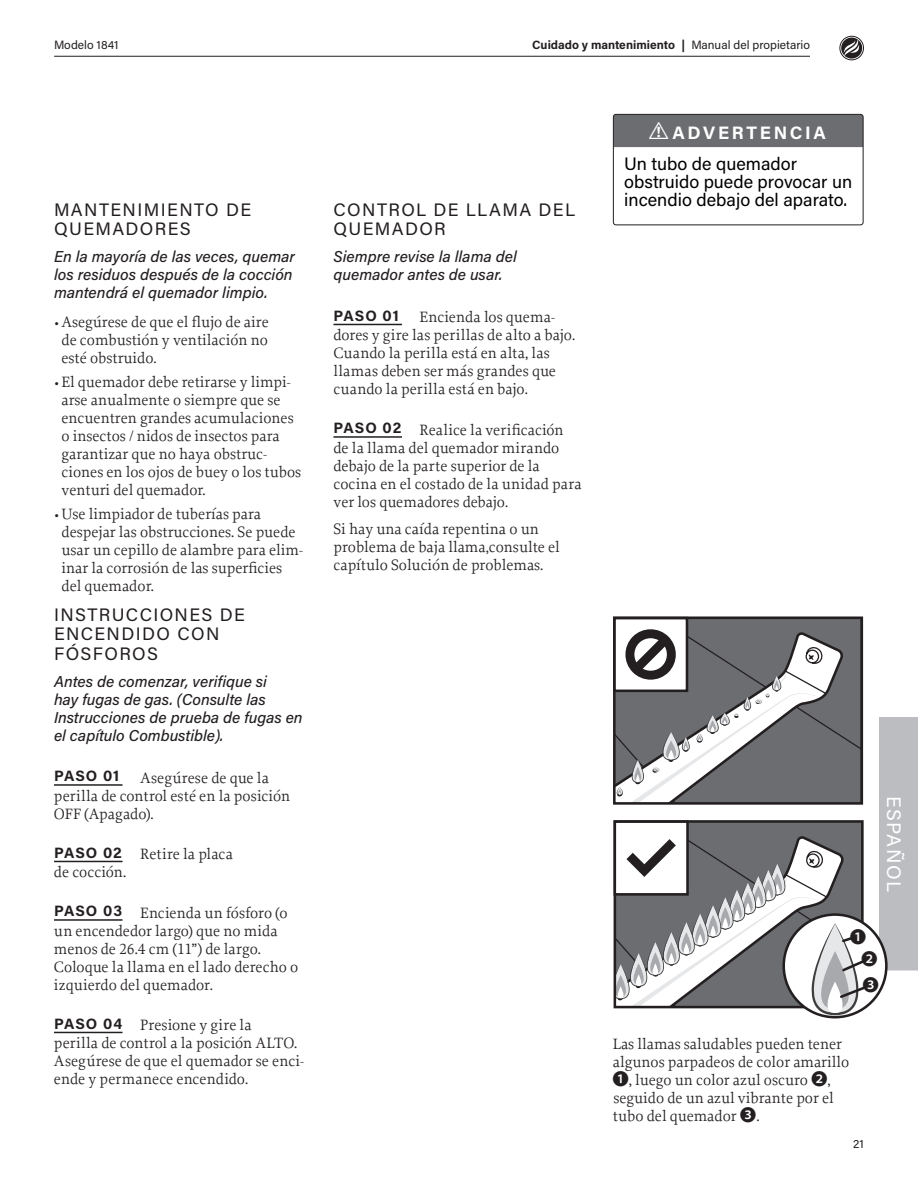
<style>
.page{position:relative;width:918px;height:1188px;background:#fff}
.page>*{position:absolute;margin:0;border:0;box-sizing:border-box;transform-origin:0 0}
.t1{font:19.5px "Acumin Pro";letter-spacing:.075em;color:#fff}
.t2{font:18px/19.5px "Acumin Pro";letter-spacing:.075em;color:#231f20}
.t3{font:18px/31.5px "Acumin Pro";color:#000}
.t4{font:16.5px/21.9px "Koz Go Pr 6 N";color:#231f20}
.t5{font:15.75px/18px "Proforma";color:#231f20}
.t6{font:italic 500 15.75px/18px "Acumin Pro";color:#231f20}
.t7{font:700 15px "Acumin Pro";letter-spacing:.065em;color:#231f20}
.t8{font:12px "Acumin Pro";color:#231f20}
.t9{font:700 12px "Acumin Pro";color:#231f20}
.s1{font-weight:700}
.s2{font-family:"Acumin Pro";font-weight:700;font-size:15px}
.s3{font-family:"Hazard";font-size:24px;color:#fff}
.s4{font-weight:700;color:#fff}
.s5{font-family:"Koz Go Pr 6 N";font-size:16.5px}
</style>
<div class="page">
<hr style="left:54px;top:56px;width:756px;height:1px;background:#231f20">
<svg style="left:839px;top:36px;width:25px;height:24px"></svg>
<hr style="left:333px;top:324px;width:69px;height:1px;background:#231f20">
<hr style="left:333px;top:436px;width:69px;height:2px;background:#231f20">
<hr style="left:54px;top:784px;width:69px;height:2px;background:#231f20">
<hr style="left:54px;top:861px;width:69px;height:1px;background:#231f20">
<hr style="left:54px;top:919px;width:69px;height:2px;background:#231f20">
<hr style="left:54px;top:1032px;width:69px;height:1px;background:#231f20">
<svg style="left:688px;top:620px;width:171px;height:7px"></svg>
<div style="left:613px;top:616px;width:250px;height:189px;border:3px solid #231f20"></div>
<svg style="left:614px;top:627px;width:304px;height:388px"></svg>
<div style="left:613px;top:114px;width:249px;height:33px;background:#6c6d70"></div>
<div style="left:613px;top:114px;width:251px;height:111px;border:1px solid #231f20;border-radius:3px"></div>
<p class="t8" style="left:54px;top:37px;width:66px">Modelo 1841</p>
<p class="t9" style="left:532px;top:37px;width:144px">Cuidado y mantenimiento</p>
<p class="t8" style="left:682px;top:37px;width:130px"><span class="s1">|</span> Manual del propietario</p>
<p class="t2" style="left:54px;top:199px;width:199px">MANTENIMIENTO DE<br>QUEMADORES</p>
<p class="t6" style="left:54px;top:247px;width:243px">En la mayoría de las veces, quemar los residuos después de la cocción mantendrá el quemador limpio.</p>
<p class="t5" style="left:61px;top:312px;width:209px;text-align:justify;text-indent:-7px">• Asegúrese de que el flujo de aire de combustión y ventilación no esté obstruido.</p>
<p class="t5" style="left:61px;top:372px;width:241px;text-indent:-7px">• El quemador debe retirarse y limpi&shy;arse anualmente o siempre que se encuentren grandes acumulaciones o insectos / nidos de insectos para garantizar que no haya obstruc&shy;ciones en los ojos de buey o los tubos venturi del quemador.</p>
<p class="t5" style="left:61px;top:504px;width:243px;text-indent:-7px">• Use limpiador de tuberías para despejar las obstrucciones. Se puede usar un cepillo de alambre para elim&shy;inar la corrosión de las superficies del quemador.</p>
<p class="t2" style="left:54px;top:604px;width:192px">INSTRUCCIONES DE<br>ENCENDIDO CON<br>FÓSFOROS</p>
<p class="t6" style="left:54px;top:672px;width:250px">Antes de comenzar, verifique si<br>hay fugas de gas. (Consulte las<br>Instrucciones de prueba de fugas en el capítulo Combustible).</p>
<p class="t7" style="left:54px;top:765px;width:67px">PASo 01</p>
<p class="t5" style="left:54px;top:768px;width:238px;text-indent:86px">Asegúrese de que la perilla de control esté en la posición<br>OFF (Apagado).</p>
<p class="t5" style="left:54px;top:845px;width:180px"><span class="s2">PASo 02</span> Retire la placa de cocción.</p>
<p class="t5" style="left:54px;top:903px;width:246px"><span class="s2">PASo 03</span> Encienda un fósforo (o un encendedor largo) que no mida menos de 26.4 cm (11”) de largo.<br>Coloque la llama en el lado derecho o izquierdo del quemador.</p>
<p class="t5" style="left:54px;top:1016px;width:251px"><span class="s2">PASo 04</span> Presione y gire la<br>perilla de control a la posición ALTO.<br>Asegúrese de que el quemador se enci&shy;ende y permanece encendido.</p>
<p class="t2" style="left:333px;top:199px;width:243px">CONTROL DE LLAMA DEL<br>QUEMADOR</p>
<p class="t6" style="left:333px;top:247px;width:185px">Siempre revise la llama del quemador antes de usar.</p>
<p class="t7" style="left:333px;top:305px;width:67px">PASo 01</p>
<p class="t5" style="left:333px;top:308px;width:243px;text-indent:86px">Encienda los quema&shy;dores y gire las perillas de alto a bajo.<br>Cuando la perilla está en alta, las llamas deben ser más grandes que cuando la perilla está en bajo.</p>
<p class="t5" style="left:333px;top:420px;width:250px"><span class="s2">PASo 02</span> Realice la verificación de la llama del quemador mirando debajo de la parte superior de la cocina en el costado de la unidad para ver los quemadores debajo.</p>
<p class="t5" style="left:333px;top:519px;width:228px">Si hay una caída repentina o un problema de baja llama,consulte el capítulo Solución de problemas.</p>
<p class="t3" style="left:624px;top:116px;width:203px;text-indent:25px"><span class="s3">!</span><span class="s4">ADvErtEnCIA<br></span>Un tubo de quemador</p>
<p class="t3" style="left:624px;top:172px;width:230px;line-height:18px">obstruido puede provocar un incendio debajo del aparato.</p>
<p class="t1" style="left:907px;top:796px;width:98px;rotate:90deg">ESPAÑOL</p>
<p class="t4" style="left:861px;top:926px;width:18px;text-indent:-11px">❶<br>❷</p>
<p class="t4" style="left:863px;top:975px;width:18px">❸</p>
<p class="t5" style="left:612px;top:1034px;width:238px">Las llamas saludables pueden tener algunos parpadeos de color amarillo<br><span class="s5">❶</span>, luego un color azul oscuro <span class="s5">❷</span>, seguido de un azul vibrante por el tubo del quemador <span class="s5">❸</span>.</p>
<p class="t8" style="left:853px;top:1135px;width:12px">21</p>
</div>
